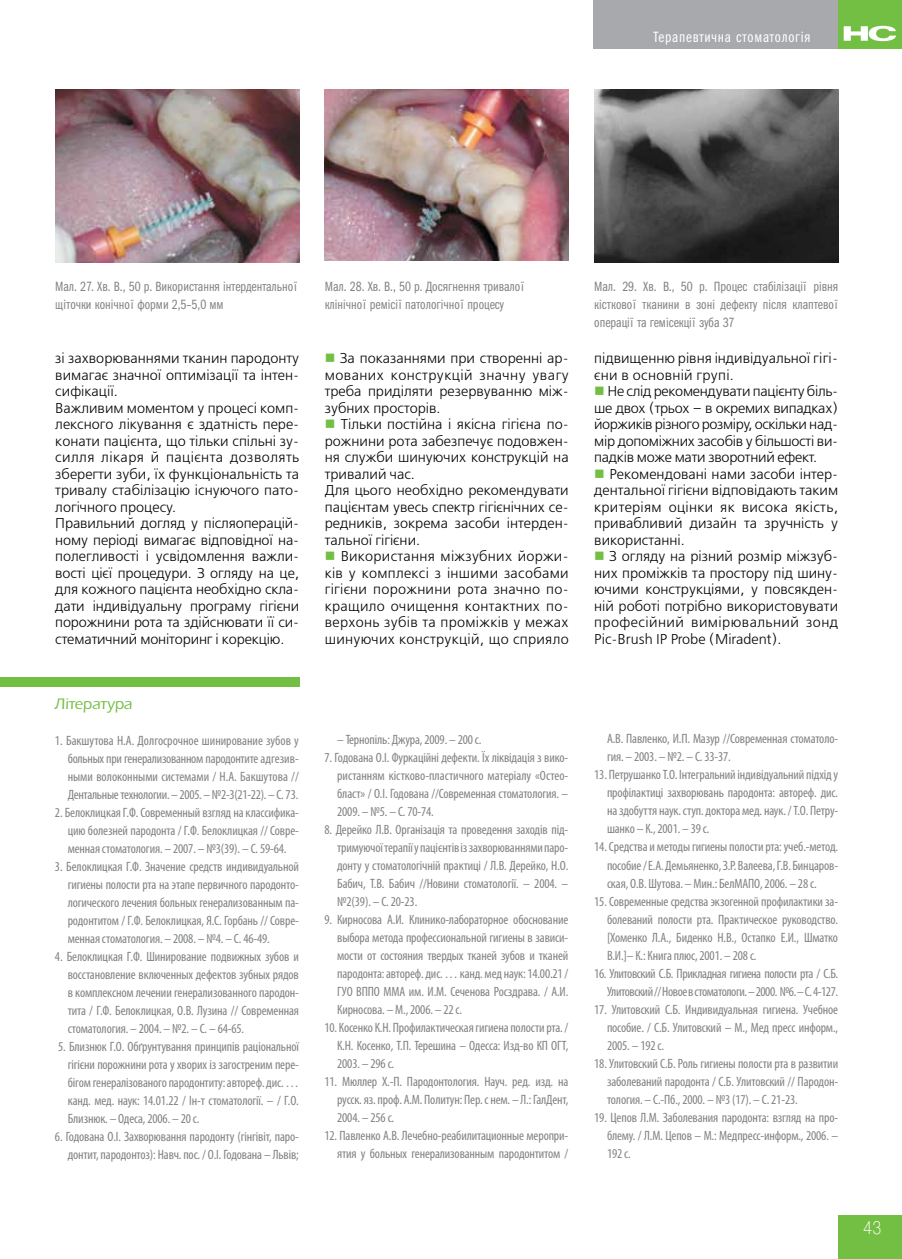
<style>
.page{position:relative;width:902px;height:1259px;background:#fff}
.page>*{position:absolute;margin:0;border:0;box-sizing:border-box;transform-origin:0 0}
.t1{font:200 18px "Pragmatica";color:#fff;scale:.9 1}
.t2{font:15px "Franklin Gothic Book Cmp ITC";letter-spacing:.05em;color:#fff}
.t3{font:700 15px "Eras Light ITC";letter-spacing:-.01em;color:#72bf44}
.t4{font:300 14.25px/16.5px "Free Set";color:#000;text-align:justify}
.t5{font:300 14.25px/16.5px "Free Set";letter-spacing:-.02em;color:#000}
.t6{font:condensed 13.5px/18px "Myriad Pro";letter-spacing:-.01em;color:#808285;text-align:justify}
.t7{font:13.5px/18px "Franklin Gothic Book Cmp ITC";color:#808285}
.t8{font:condensed 13.5px/18px "Myriad Pro";letter-spacing:-.03em;color:#808285;text-align:right}
.s1{color:#72bf44}
</style>
<div class="page">
<div style="left:838px;top:1215px;width:63px;height:44px;background:#72bf44"></div>
<div style="left:593px;top:0;width:288px;height:48px;background:#a7a9ac"></div>
<div style="left:838px;top:0;width:63px;height:48px;background:#72bf44"></div>
<svg style="left:843px;top:25px;width:53px;height:16px"></svg>
<img style="left:325px;top:89px;width:243px;height:171px">
<img style="left:594px;top:89px;width:244px;height:173px">
<img style="left:55px;top:89px;width:244px;height:173px">
<div style="left:0;top:676px;width:299px;height:10px;background:#72bf44"></div>
<p class="t2" style="left:653px;top:29px;width:159px">Терапевтична стоматологія</p>
<p class="t7" style="left:55px;top:277px;width:244px">Мал. 27. Хв. В., 50 р. Використання інтердентальної щіточки конічної форми 2,5–5,0 мм</p>
<p class="t7" style="left:325px;top:277px;width:201px">Мал. 28. Хв. В., 50 р. Досягнення тривалої клінічної ремісії патологічної процесу</p>
<p class="t7" style="left:594px;top:277px;width:245px;text-align:justify">Мал. 29. Хв. В., 50 р. Процес стабілізації рівня кісткової тканини в зоні дефекту після клаптевої операції та гемісекції зуба 37</p>
<p class="t4" style="left:55px;top:350px;width:245px;text-align:left">зі захворюваннями тканин пародонту вимагає значної оптимізації та інтен&shy;сифікації.<br>Важливим моментом у процесі комп&shy;лексного лікування є здатність пере&shy;конати пацієнта, що тільки спільні зу&shy;силля лікаря й пацієнта дозволять зберегти зуби, їх функціональність та тривалу стабілізацію існуючого пато&shy;логічного процесу.<br>Правильний догляд у післяоперацій&shy;ному періоді вимагає відповідної на&shy;полегливості і усвідомлення важли&shy;вості цієї процедури. З огляду на це, для кожного пацієнта необхідно скла&shy;дати індивідуальну програму гігієни порожнини рота та здійснювати її си&shy;стематичний моніторинг і корекцію.</p>
<p class="t4" style="left:325px;top:350px;width:245px"><span class="s1">■</span> За показаннями при створенні ар&shy;мованих конструкцій значну увагу треба приділяти резервуванню між&shy;зубних просторів.</p>
<p class="t4" style="left:325px;top:416px;width:245px;text-align:left"><span class="s1">■</span> Тільки постійна і якісна гігієна по&shy;рожнини рота забезпечує подовжен&shy;ня служби шинуючих конструкцій на тривалий час.<br>Для цього необхідно рекомендувати пацієнтам увесь спектр гігієнічних се&shy;редників, зокрема засоби інтерден&shy;тальної гігієни.</p>
<p class="t4" style="left:325px;top:548px;width:245px"><span class="s1">■</span> Використання міжзубних йоржи&shy;ків у комплексі з іншими засобами гігієни порожнини рота значно по&shy;кращило очищення контактних по&shy;верхонь зубів та проміжків у межах шинуючих конструкцій, що сприяло</p>
<p class="t3" style="left:55px;top:695px;width:79px">Література</p>
<p class="t6" style="left:68px;top:731px;width:233px;text-indent:-13px">1. Бакшутова Н.А. Долгосрочное шинирование зубов у больных при генерализованном пародонтите адгезив&shy;ными волоконными системами / Н.А. Бакшутова // Дентальные технологии. – 2005. – №2-3(21-22). – С. 73.</p>
<p class="t6" style="left:68px;top:803px;width:233px;text-indent:-13px">2. Белоклицкая Г.Ф. Современный взгляд на классифика&shy;цию болезней пародонта / Г.Ф. Белоклицкая // Совре&shy;менная стоматология. – 2007. – №3(39). – С. 59-64.</p>
<p class="t6" style="left:68px;top:857px;width:233px;text-indent:-13px">3. Белоклицкая Г.Ф. Значение средств индивидуальной гигиены полости рта на этапе первичного пародонто&shy;логического лечения больных генерализованным па&shy;родонтитом / Г.Ф. Белоклицкая, Я.С. Горбань // Совре&shy;менная стоматология. – 2008. – №4. – С. 46-49.</p>
<p class="t6" style="left:68px;top:947px;width:233px;text-indent:-13px">4. Белоклицкая Г.Ф. Шинирование подвижных зубов и восстановление включенных дефектов зубных рядов в комплексном лечении генерализованного пародон&shy;тита / Г.Ф. Белоклицкая, О.В. Лузина // Современная стоматология. – 2004. – №2. – С. – 64-65.</p>
<p class="t6" style="left:68px;top:1037px;width:233px;text-indent:-9px">5. Близнюк Г.О. Обґрунтування принципів раціональної гігієни порожнини рота у хворих із загостреним пере&shy;бігом генералізованого пародонтиту: автореф. дис. … канд. мед. наук: 14.01.22 / Ін-т стоматології. – / Г.О.<br>Близнюк. – Одеса, 2006. – 20 с.</p>
<p class="t6" style="left:55px;top:1127px;width:245px;text-align:right">6. Годована О.І. Захворювання пародонту (гінгівіт, паро&shy;донтит, пародонтоз): Навч. пос. / О.І. Годована – Львів;</p>
<p class="t6" style="left:337px;top:730px;width:146px">– Тернопіль: Джура, 2009. – 200 с.</p>
<p class="t6" style="left:337px;top:748px;width:233px;text-indent:-13px">7. Годована О.І. Фуркаційні дефекти. Їх ліквідація з вико&shy;ристанням кістково-пластичного матеріалу «Остео&shy;бласт» / О.І. Годована //Современная стоматология. – 2009. – №5. – С. 70-74.</p>
<p class="t6" style="left:337px;top:820px;width:233px;text-indent:-13px">8. Дерейко Л.В. Організація та проведення заходів під&shy;тримуючої терапії у пацієнтів із захворюваннями паро&shy;донту у стоматологічній практиці / Л.В. Дерейко, Н.О.<br>Бабич, Т.В. Бабич //Новини стоматології. – 2004. – №2(39). – С. 20-23.</p>
<p class="t6" style="left:337px;top:910px;width:233px;text-indent:-13px">9. Кирносова А.И. Клинико-лабораторное обоснование выбора метода профессиональной гигиены в зависи&shy;мости от состояния твердых тканей зубов и тканей пародонта: автореф. дис. … канд. мед наук: 14.00.21 / ГУО ВППО ММА им. И.М. Сеченова Росздрава. / А.И.<br>Кирносова. – М., 2006. – 22 с.</p>
<p class="t6" style="left:337px;top:1018px;width:233px;text-indent:-13px">10. Косенко К.Н. Профилактическая гигиена полости рта. / К.Н. Косенко, Т.П. Терешина – Одесса: Изд-во КП ОГТ, 2003. – 296 с.</p>
<p class="t6" style="left:337px;top:1072px;width:233px;text-indent:-13px">11. Мюллер Х.-П. Пародонтология. Науч. ред. изд. на русск. яз. проф. А.М. Политун: Пер. с нем. – Л.: ГалДент, 2004. – 256 с.</p>
<p class="t6" style="left:324px;top:1126px;width:245px;text-align:right">12. Павленко А.В. Лечебно-реабилитационные меропри&shy;ятия у больных генерализованным пародонтитом /</p>
<p class="t4" style="left:594px;top:350px;width:242px">підвищенню рівня індивідуальної гігі&shy;єни в основній групі.</p>
<p class="t5" style="left:594px;top:383px;width:245px"><span class="s1">■</span> Не слід рекомендувати пацієнту біль&shy;ше двох (трьох – в окремих випадках) йоржиків різного розміру, оскільки над&shy;мір допоміжних засобів у більшості ви&shy;падків може мати зворотний ефект.</p>
<p class="t4" style="left:594px;top:466px;width:245px"><span class="s1">■</span> Рекомендовані нами засоби інтер&shy;дентальної гігієни відповідають таким критеріям оцінки як висока якість, привабливий дизайн та зручність у використанні.</p>
<p class="t4" style="left:594px;top:548px;width:245px"><span class="s1">■</span> З огляду на різний розмір міжзуб&shy;них проміжків та простору під шину&shy;ючими конструкціями, у повсякден&shy;ній роботі потрібно використовувати професійний вимірювальний зонд Pic-Brush IP Probe (Miradent).</p>
<p class="t6" style="left:607px;top:730px;width:233px">А.В. Павленко, И.П. Мазур //Современная стоматоло&shy;гия. – 2003. – №2. – С. 33-37.</p>
<p class="t6" style="left:607px;top:766px;width:233px;text-indent:-13px">13. Петрушанко Т.О. Інтегральний індивідуальний підхід у профілактиці захворювань пародонта: автореф. дис. на здобуття наук. ступ. доктора мед. наук. / Т.О. Петру&shy;шанко – К., 2001. – 39 с.</p>
<p class="t6" style="left:607px;top:838px;width:233px;text-indent:-13px">14. Средства и методы гигиены полости рта: учеб.-метод. пособие / Е.А. Демьяненко, З.Р. Валеева, Г.В. Бинцаров&shy;ская, О.В. Шутова. – Мин.: БелМАПО, 2006. – 28 с.</p>
<p class="t6" style="left:607px;top:892px;width:233px;text-indent:-13px">15. Современные средства экзогенной профилактики за&shy;болеваний полости рта. Практическое руководство. [Хоменко Л.А., Биденко Н.В., Остапко Е.И., Шматко В.И.]– К.: Книга плюс, 2001. – 208 с.</p>
<p class="t8" style="left:594px;top:964px;width:245px">16. Улитовский С.Б. Прикладная гигиена полости рта / С.Б.<br>Улитовский // Новое в стоматологи. – 2000. №6. – С. 4-127.</p>
<p class="t6" style="left:607px;top:1000px;width:233px;text-indent:-13px">17. Улитовский С.Б. Индивидуальная гигиена. Учебное пособие. / С.Б. Улитовский – М., Мед пресс информ., 2005. – 192 с.</p>
<p class="t6" style="left:607px;top:1054px;width:233px;text-indent:-13px">18. Улитовский С.Б. Роль гигиены полости рта в развитии заболеваний пародонта / С.Б. Улитовский // Пародон&shy;тология. – С.-Пб., 2000. – №3 (17). – С. 21-23.</p>
<p class="t6" style="left:607px;top:1108px;width:233px;text-indent:-13px">19. Цепов Л.М. Заболевания пародонта: взгляд на про&shy;блему. / Л.М. Цепов – М.: Медпресс-информ., 2006. – 192 с.</p>
<h1 class="t1" style="left:863px;top:1216px;width:22px">43</h1>
</div>
